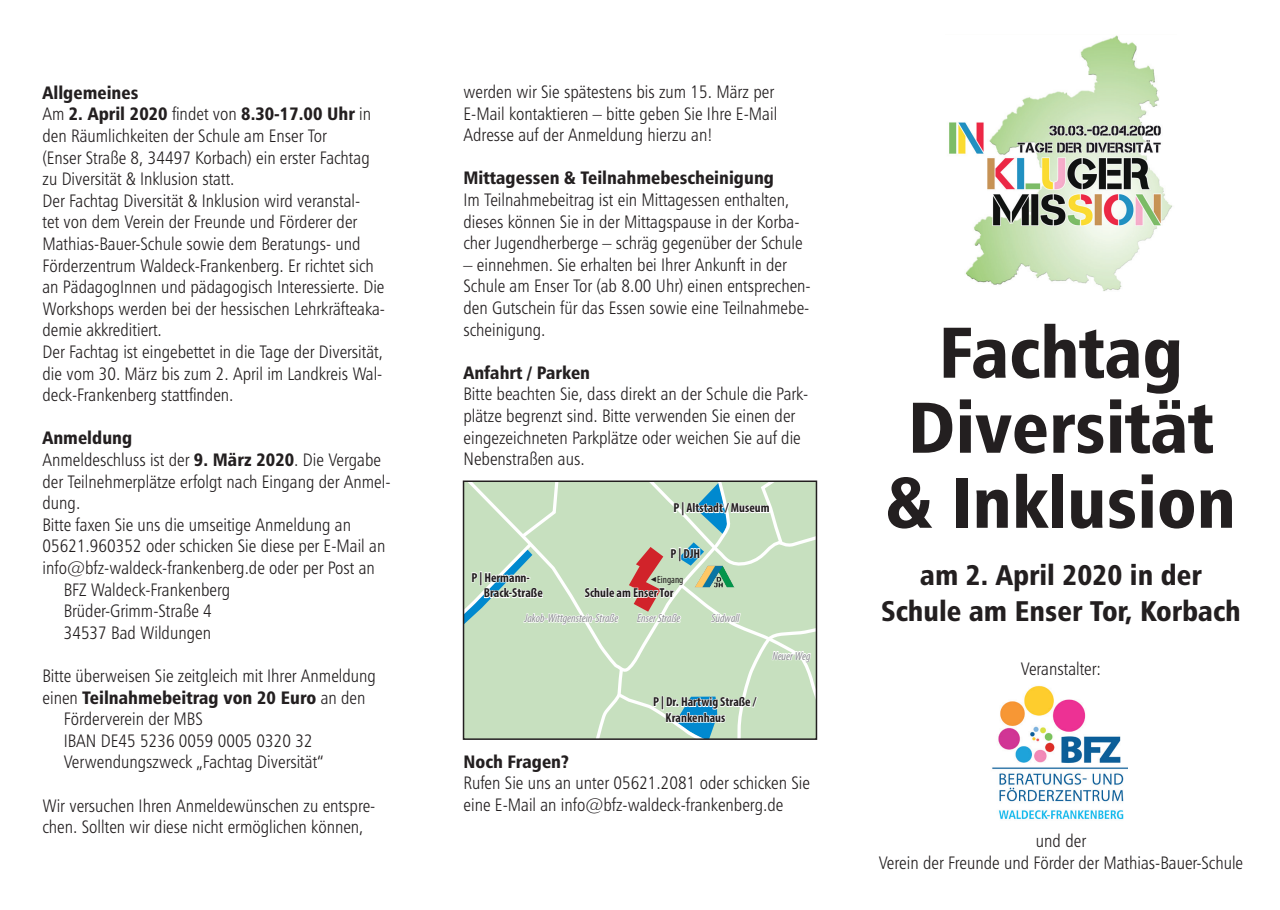
<style>
.page{position:relative;width:1280px;height:910px;background:#fff}
.page>*{position:absolute;margin:0;border:0;box-sizing:border-box;transform-origin:0 0}
.t1{font:72px/75px "Humanist 777 BT Black Condensed B";color:#231f20;text-align:center}
.t2{font:28.5px/36px "Humanist 777 BT Black Condensed B";color:#231f20;text-align:center}
.t3{font:18px/21.6px "Humanist 777 BT Light Condensed B";color:#231f20}
.t4{font:18px/21.6px "Humanist 777 BT Black Condensed B";color:#231f20}
.t5{font:700 condensed 13.05px/15.6px "Myriad Pro";color:#231f20}
.t6{font:italic condensed 11.7px "Myriad Pro";color:#8a8c8f}
.t7{font:condensed 10.5px "Myriad Pro";color:#231f20}
.s1{font-family:"Humanist 777 BT Light Condensed B"}
.s2{font-family:"Humanist 777 BT Black Condensed B"}
.s3{font-family:"FF Dingbests";font-stretch:normal}
</style>
<div class="page">
<svg style="left:466px;top:483px;width:348px;height:254px;background:#c8dfc4"></svg>
<img style="left:695px;top:566px;width:39px;height:21px">
<div style="left:463px;top:480px;width:354px;height:260px;border:2px solid #231f20"></div>
<img style="left:949px;top:35px;width:223px;height:256px">
<img style="left:992px;top:685px;width:135px;height:135px">
<p class="t4" style="left:43px;top:81px;width:330px">Allgemeines<br><span class="s1">Am</span> 2. April 2020 <span class="s1">findet von</span> 8.30-17.00 Uhr <span class="s1">in</span></p>
<p class="t3" style="left:43px;top:125px;width:344px">den Räumlichkeiten der Schule am Enser Tor<br>(Enser Straße 8, 34497 Korbach) ein erster Fachtag zu Diversität &amp; Inklusion statt.<br>Der Fachtag Diversität &amp; Inklusion wird veranstal-<br>tet von dem Verein der Freunde und Förderer der Mathias-Bauer-Schule sowie dem Beratungs- und Förderzentrum Waldeck-Frankenberg. Er richtet sich an PädagogInnen und pädagogisch Interessierte. Die Workshops werden bei der hessischen Lehrkräfteaka&shy;demie akkreditiert.<br>Der Fachtag ist eingebettet in die Tage der Diversität, die vom 30. März bis zum 2. April im Landkreis Wal&shy;deck-Frankenberg stattfinden.</p>
<p class="t4" style="left:43px;top:427px;width:91px">Anmeldung</p>
<p class="t3" style="left:43px;top:449px;width:340px">Anmeldeschluss ist der <span class="s2">9. März 2020</span>. Die Vergabe</p>
<p class="t3" style="left:43px;top:470px;width:349px">der Teilnehmerplätze erfolgt nach Eingang der Anmel-</p>
<p class="t3" style="left:43px;top:492px;width:39px">dung.</p>
<p class="t3" style="left:43px;top:513px;width:310px">Bitte faxen Sie uns die umseitige Anmeldung an</p>
<p class="t3" style="left:43px;top:535px;width:344px">05621.960352 oder schicken Sie diese per E-Mail an</p>
<p class="t3" style="left:43px;top:557px;width:334px">info@bfz-waldeck-frankenberg.de oder per Post an</p>
<p class="t3" style="left:64px;top:578px;width:168px">BFZ Waldeck-Frankenberg</p>
<p class="t3" style="left:64px;top:600px;width:150px">Brüder-Grimm-Straße 4</p>
<p class="t3" style="left:64px;top:621px;width:149px">34537 Bad Wildungen</p>
<p class="t3" style="left:43px;top:665px;width:335px">Bitte überweisen Sie zeitgleich mit Ihrer Anmeldung</p>
<p class="t4" style="left:43px;top:686px;width:324px"><span class="s1">einen</span> Teilnahmebeitrag von 20 Euro <span class="s1">an den</span></p>
<p class="t3" style="left:64px;top:708px;width:261px">Förderverein der MBS<br>IBAN DE45 5236 0059 0005 0320 32<br>Verwendungszweck „Fachtag Diversität“</p>
<p class="t3" style="left:43px;top:794px;width:334px">Wir versuchen Ihren Anmeldewünschen zu entspre&shy;chen. Sollten wir diese nicht ermöglichen können,</p>
<p class="t3" style="left:463px;top:81px;width:315px">werden wir Sie spätestens bis zum 15. März per<br>E-Mail kontaktieren – bitte geben Sie Ihre E-Mail<br>Adresse auf der Anmeldung hierzu an!</p>
<p class="t4" style="left:463px;top:167px;width:312px">Mittagessen &amp; Teilnahmebescheinigung</p>
<p class="t3" style="left:463px;top:189px;width:341px">Im Teilnahmebeitrag ist ein Mittagessen enthalten, dieses können Sie in der Mittagspause in der Korba&shy;cher Jugendherberge – schräg gegenüber der Schule</p>
<p class="t3" style="left:463px;top:253px;width:349px">– einnehmen. Sie erhalten bei Ihrer Ankunft in der Schule am Enser Tor (ab 8.00 Uhr) einen entsprechen&shy;den Gutschein für das Essen sowie eine Teilnahmebe&shy;scheinigung.</p>
<p class="t4" style="left:463px;top:361px;width:128px">Anfahrt / Parken</p>
<p class="t3" style="left:463px;top:383px;width:346px">Bitte beachten Sie, dass direkt an der Schule die Park&shy;plätze begrenzt sind. Bitte verwenden Sie einen der eingezeichneten Parkplätze oder weichen Sie auf die Nebenstraßen aus.</p>
<p class="t5" style="left:673px;top:500px;width:98px">P | Altstadt / Museum</p>
<p class="t5" style="left:670px;top:545px;width:31px">P | DJH</p>
<p class="t5" style="left:484px;top:569px;width:60px;text-indent:-12px">P | Hermann-<br>Brack-Straße</p>
<p class="t6" style="left:524px;top:611px;width:95px">Jakob-Wittgenstein-Straße</p>
<p class="t6" style="left:637px;top:611px;width:45px">Enser Straße</p>
<p class="t6" style="left:711px;top:611px;width:30px">Südwall</p>
<p class="t7" style="left:650px;top:573px;width:35px"><span class="s3">&lt;</span>Eingang</p>
<p class="t5" style="left:585px;top:585px;width:90px">Schule am Enser Tor</p>
<p class="t5" style="left:666px;top:694px;width:92px;text-indent:-12px">P | Dr. Hartwig Straße /<br>Krankenhaus</p>
<p class="t6" style="left:772px;top:649px;width:40px">Neuer Weg</p>
<p class="t4" style="left:463px;top:750px;width:107px">Noch Fragen?</p>
<p class="t3" style="left:463px;top:772px;width:348px">Rufen Sie uns an unter 05621.2081 oder schicken Sie eine E-Mail an info@bfz-waldeck-frankenberg.de</p>
<h1 class="t1" style="left:886px;top:313px;width:351px">Fachtag<br>Diversität &amp; Inklusion</h1>
<h2 class="t2" style="left:881px;top:556px;width:361px">am 2. April 2020 in der<br>Schule am Enser Tor, Korbach</h2>
<p class="t3" style="left:1021px;top:657px;width:82px">Veranstalter:</p>
<p class="t3" style="left:879px;top:830px;width:366px;text-align:center">und der<br>Verein der Freunde und Förder der Mathias-Bauer-Schule</p>
</div>
